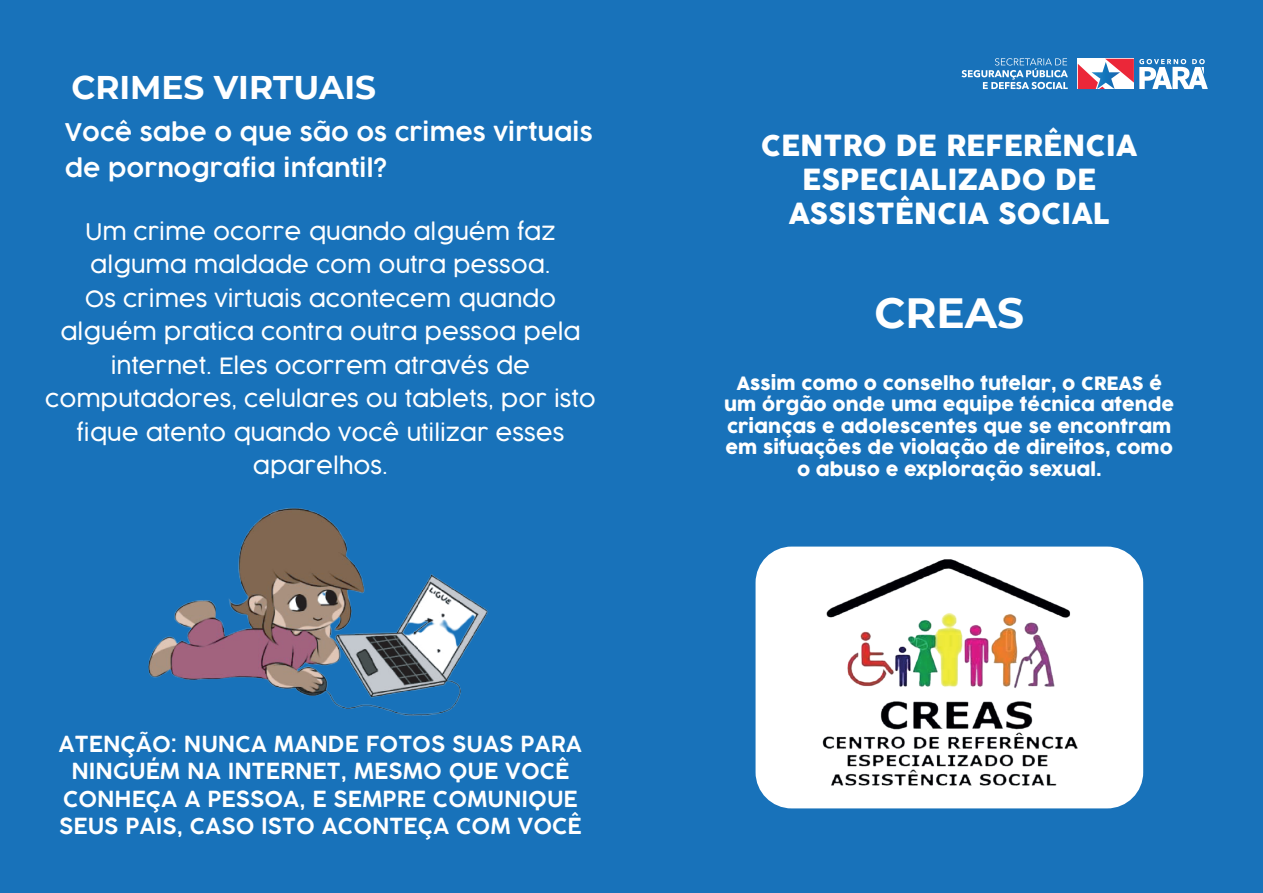
<style>
.page{position:relative;width:1263px;height:893px;background:#1872ba}
.page>*{position:absolute;margin:0;border:0;box-sizing:border-box;transform-origin:0 0}
.t1{font:700 42.3px "Montserrat";color:#fff}
.t2{font:700 32.85px "Montserrat";color:#fff}
.t3{font:28.5px/34.2px "Cocogoose";color:#fff;text-align:center}
.t4{font:600 23.85px/35.5px "COCOGOOSE";color:#fff}
.t5{font:300 22.35px/33.5px "Cocogoose";color:#fff;text-align:center}
.t6{font:600 21.75px/27.3px "COCOGOOSE";color:#fff;text-align:center}
.t7{font:18px/21.6px "Cocogoose";color:#fff;text-align:center}
</style>
<div class="page">
<div style="left:755px;top:547px;width:388px;height:261px;background:#fff;border-radius:36px"></div>
<img style="left:822px;top:559px;width:256px;height:227px">
<img style="left:148px;top:508px;width:340px;height:208px">
<svg style="left:961px;top:58px;width:107px;height:31px"></svg>
<svg style="left:1078px;top:59px;width:130px;height:30px"></svg>
<h2 class="t2" style="left:71px;top:63px;width:306px">CRIMES VIRTUAIS</h2>
<p class="t4" style="left:65px;top:115px;width:529px">Você sabe o que são os crimes virtuais de pornografia infantil?</p>
<p class="t5" style="left:45px;top:215px;width:552px">Um crime ocorre quando alguém faz alguma maldade com outra pessoa.<br>Os crimes virtuais acontecem quando alguém pratica contra outra pessoa pela internet. Eles ocorrem através de computadores, celulares ou tablets, por isto fique atento quando você utilizar esses aparelhos.</p>
<p class="t6" style="left:59px;top:731px;width:525px">ATENÇÃO: NUNCA MANDE FOTOS SUAS PARA NINGUÉM NA INTERNET, MESMO QUE VOCÊ CONHEÇA A PESSOA, E SEMPRE COMUNIQUE SEUS PAIS, CASO ISTO ACONTEÇA COM VOCÊ</p>
<p class="t3" style="left:761px;top:129px;width:378px">CENTRO DE REFERÊNCIA<br>ESPECIALIZADO DE<br>ASSISTÊNCIA SOCIAL</p>
<h1 class="t1" style="left:874px;top:282px;width:151px">CREAS</h1>
<p class="t7" style="left:724px;top:373px;width:452px">Assim como o conselho tutelar, o CREAS é um órgão onde uma equipe técnica atende crianças e adolescentes que se encontram em situações de violação de direitos, como o abuso e exploração sexual.</p>
</div>
